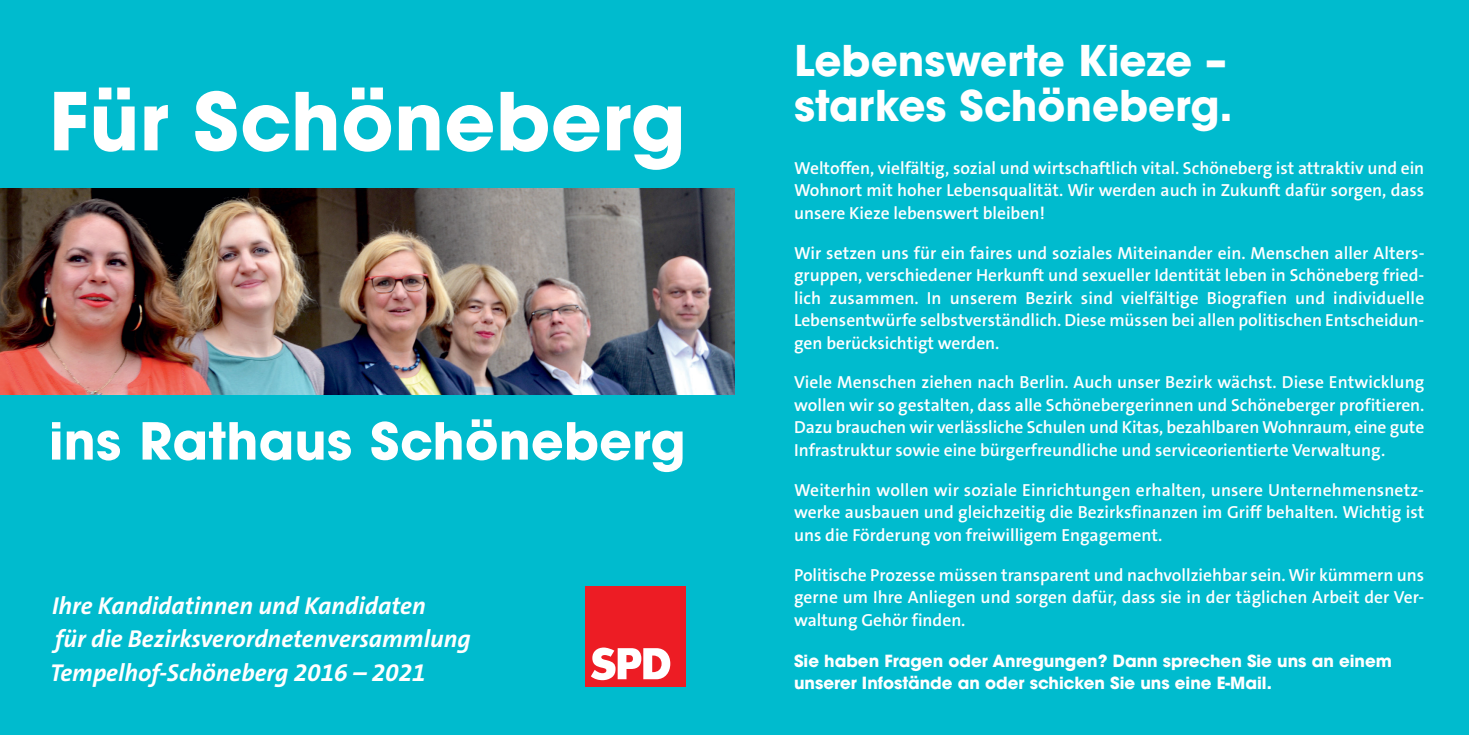
<style>
.page{position:relative;width:1469px;height:735px;background:#fff}
.page>*{position:absolute;margin:0;border:0;box-sizing:border-box;transform-origin:0 0}
.t1{font:700 78.92px "ITC Avant Garde Std";letter-spacing:.005em;color:#fff}
.t2{font:700 50.57px "ITC Avant Garde Std";letter-spacing:.005em;color:#fff}
.t3{font:700 42px/45.5px "ITC Avant Garde Std";color:#fff}
.t4{font:italic 700 24.5px/33.4px "SPD The Sans";color:#fff}
.t5{font:600 17.5px/22.4px "SPD The Sans";color:#fff;text-align:justify}
.t6{font:700 16.62px/22.4px "ITC Avant Garde Std";color:#fff}
</style>
<div class="page">
<div style="left:749px;top:0;width:719px;height:734px;background:#00bbce"></div>
<div style="left:734px;top:0;width:15px;height:734px;background:#00bbce"></div>
<div style="left:0;top:0;width:734px;height:734px;background:#00bbce"></div>
<img style="left:0;top:189px;width:734px;height:205px">
<div style="left:585px;top:585px;width:100px;height:101px;background:#ed1c24"></div>
<svg style="left:591px;top:647px;width:79px;height:32px"></svg>
<h1 class="t1" style="left:49px;top:91px;width:638px">Für Schöneberg</h1>
<h2 class="t2" style="left:49px;top:421px;width:638px">ins Rathaus Schöneberg</h2>
<h3 class="t4" style="left:50px;top:590px;width:422px">Ihre Kandidatinnen und Kandidaten<br>für die Bezirksverordnetenversammlung<br>Tempelhof-Schöneberg 2016 – 2021</h3>
<h3 class="t3" style="left:794px;top:42px;width:440px">Lebenswerte Kieze – starkes Schöneberg.</h3>
<p class="t5" style="left:794px;top:158px;width:632px">Weltoffen, vielfältig, sozial und wirtschaftlich vital. Schöneberg ist attraktiv und ein Wohnort mit hoher Lebensqualität. Wir werden auch in Zukunft dafür sorgen, dass unsere Kieze lebenswert bleiben!</p>
<p class="t5" style="left:794px;top:243px;width:632px">Wir setzen uns für ein faires und soziales Miteinander ein. Menschen aller Alters&shy;gruppen, verschiedener Herkunft und sexueller Identität leben in Schöneberg fried&shy;lich zusammen. In unserem Bezirk sind vielfältige Biografien und individuelle Lebensentwürfe selbstverständlich. Diese müssen bei allen politischen Entscheidun&shy;gen berücksichtigt werden.</p>
<p class="t5" style="left:794px;top:372px;width:632px">Viele Menschen ziehen nach Berlin. Auch unser Bezirk wächst. Diese Entwicklung wollen wir so gestalten, dass alle Schönebergerinnen und Schöneberger profitieren.<br>Dazu brauchen wir verlässliche Schulen und Kitas, bezahlbaren Wohnraum, eine gute Infrastruktur sowie eine bürgerfreundliche und serviceorientierte Verwaltung.</p>
<p class="t5" style="left:794px;top:480px;width:632px">Weiterhin wollen wir soziale Einrichtungen erhalten, unsere Unternehmensnetz&shy;werke ausbauen und gleichzeitig die Bezirksfinanzen im Griff behalten. Wichtig ist uns die Förderung von freiwilligem Engagement.</p>
<p class="t5" style="left:794px;top:564px;width:632px">Politische Prozesse müssen transparent und nachvollziehbar sein. Wir kümmern uns gerne um Ihre Anliegen und sorgen dafür, dass sie in der täglichen Arbeit der Ver&shy;waltung Gehör finden.</p>
<p class="t6" style="left:794px;top:651px;width:599px">Sie haben Fragen oder Anregungen? Dann sprechen Sie uns an einem unserer Infostände an oder schicken Sie uns eine E-Mail.</p>
</div>
